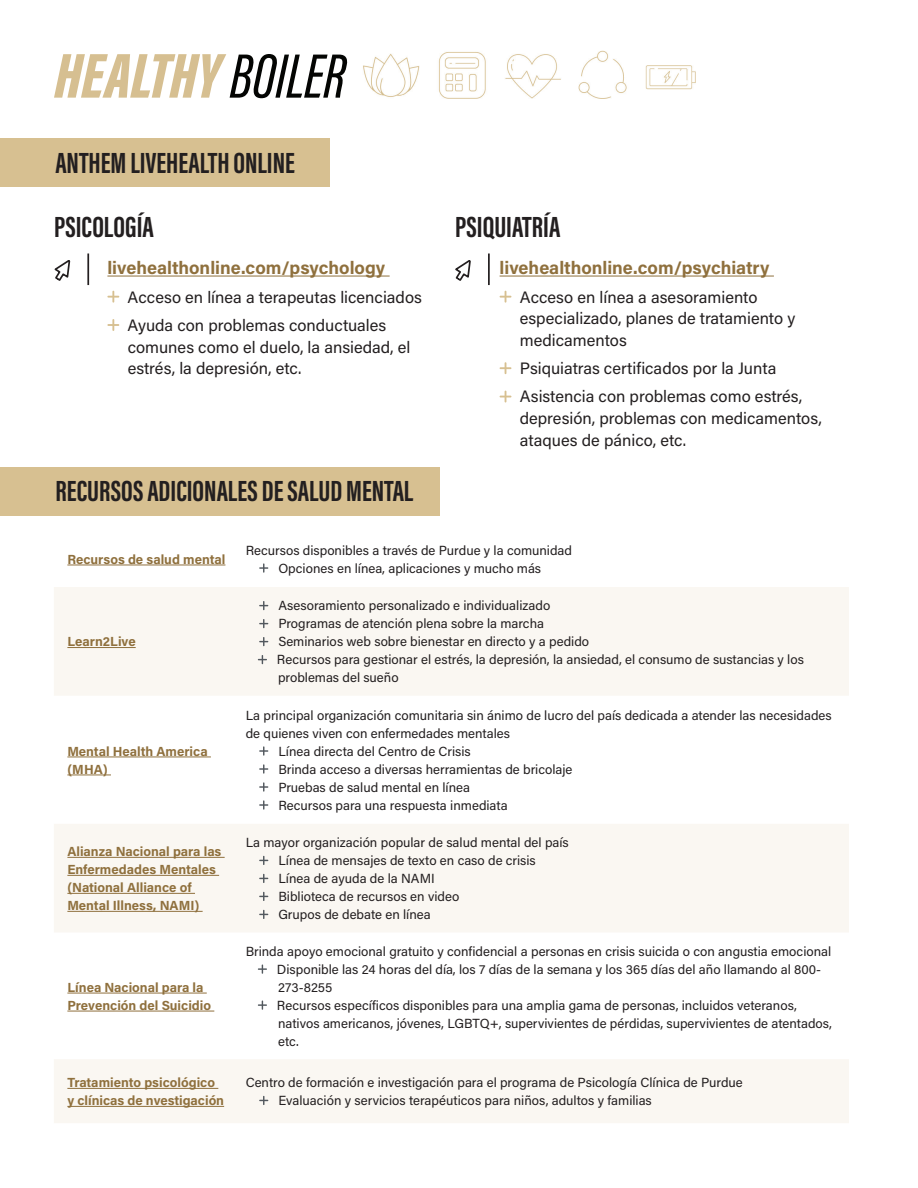
<style>
.page{position:relative;width:918px;height:1188px;background:#fff}
.page>*{position:absolute;margin:0;border:0;box-sizing:border-box;transform-origin:0 0}
.t1{font:700 30px "Acumin Pro Extra Cond";color:#231f20}
.t2{font:700 18px "Acumin Pro";color:#8f703d}
.t3{font:16.5px/21.6px "Acumin Pro";color:#231f20}
.t4{font:13.2px/18px "Acumin Pro";color:#231f20}
.t5{font:700 13.2px/18px "Acumin Pro";color:#8f703d}
</style>
<div class="page">
<hr style="left:107px;top:276px;width:283px;height:1px;background:#8f703d">
<svg style="left:107px;top:291px;width:12px;height:12px"></svg>
<svg style="left:107px;top:319px;width:12px;height:12px"></svg>
<svg style="left:54px;top:587px;width:795px;height:536px;fill:#faf7f2"></svg>
<hr style="left:67px;top:565px;width:158px;height:1px;background:#8f703d">
<svg style="left:259px;top:563px;width:9px;height:10px"></svg>
<hr style="left:67px;top:647px;width:69px;height:1px;background:#8f703d">
<svg style="left:259px;top:601px;width:9px;height:9px"></svg>
<svg style="left:259px;top:619px;width:9px;height:9px"></svg>
<svg style="left:259px;top:637px;width:9px;height:9px"></svg>
<svg style="left:258px;top:655px;width:9px;height:9px"></svg>
<hr style="left:67px;top:757px;width:144px;height:1px;background:#8f703d">
<hr style="left:67px;top:775px;width:44px;height:1px;background:#8f703d">
<svg style="left:259px;top:746px;width:9px;height:10px"></svg>
<svg style="left:259px;top:764px;width:9px;height:10px"></svg>
<svg style="left:259px;top:782px;width:9px;height:10px"></svg>
<svg style="left:259px;top:800px;width:9px;height:10px"></svg>
<hr style="left:67px;top:857px;width:158px;height:1px;background:#8f703d">
<hr style="left:67px;top:875px;width:152px;height:1px;background:#8f703d">
<hr style="left:67px;top:893px;width:128px;height:1px;background:#8f703d">
<hr style="left:67px;top:911px;width:136px;height:1px;background:#8f703d">
<svg style="left:259px;top:856px;width:9px;height:9px"></svg>
<svg style="left:259px;top:874px;width:9px;height:9px"></svg>
<svg style="left:259px;top:892px;width:9px;height:9px"></svg>
<svg style="left:259px;top:910px;width:9px;height:9px"></svg>
<hr style="left:67px;top:993px;width:140px;height:1px;background:#8f703d">
<hr style="left:67px;top:1011px;width:147px;height:1px;background:#8f703d">
<svg style="left:258px;top:965px;width:9px;height:9px"></svg>
<svg style="left:258px;top:1001px;width:9px;height:9px"></svg>
<hr style="left:67px;top:1088px;width:151px;height:1px;background:#8f703d">
<hr style="left:67px;top:1106px;width:157px;height:1px;background:#8f703d">
<svg style="left:259px;top:1096px;width:9px;height:9px"></svg>
<div style="left:0;top:139px;width:330px;height:48px;background:#d7c091"></div>
<div style="left:0;top:467px;width:440px;height:49px;background:#d7c091"></div>
<hr style="left:87px;top:254px;width:2px;height:31px;background:#231f20">
<svg style="left:54px;top:260px;width:17px;height:21px"></svg>
<hr style="left:488px;top:254px;width:2px;height:31px;background:#231f20">
<svg style="left:455px;top:260px;width:16px;height:21px"></svg>
<img style="left:363px;top:50px;width:333px;height:49px">
<svg style="left:54px;top:54px;width:294px;height:44px"></svg>
<hr style="left:500px;top:276px;width:274px;height:1px;background:#8f703d">
<svg style="left:500px;top:291px;width:11px;height:12px"></svg>
<svg style="left:500px;top:362px;width:11px;height:12px"></svg>
<svg style="left:500px;top:391px;width:11px;height:11px"></svg>
<h1 class="t1" style="left:55px;top:144px;width:241px">ANTHEM LIVEHEALTH ONLINE</h1>
<h1 class="t1" style="left:54px;top:208px;width:101px">PSICOLOGÍA</h1>
<h1 class="t1" style="left:455px;top:208px;width:107px">PSIQUIATRÍA</h1>
<h2 class="t2" style="left:500px;top:255px;width:271px">livehealthonline.com/psychiatry</h2>
<p class="t3" style="left:520px;top:285px;width:277px">Acceso en línea a asesoramiento especializado, planes de tratamiento y medicamentos</p>
<p class="t3" style="left:520px;top:354px;width:284px;line-height:28.3px">Psiquiatras certificados por la Junta<br>Asistencia con problemas como estrés,</p>
<p class="t3" style="left:520px;top:407px;width:303px">depresión, problemas con medicamentos, ataques de pánico, etc.</p>
<h2 class="t2" style="left:107px;top:255px;width:279px">livehealthonline.com/psychology</h2>
<p class="t3" style="left:128px;top:282px;width:296px;line-height:28.3px">Acceso en línea a terapeutas licenciados<br>Ayuda con problemas conductuales</p>
<p class="t3" style="left:128px;top:335px;width:284px">comunes como el duelo, la ansiedad, el estrés, la depresión, etc.</p>
<h1 class="t1" style="left:55px;top:472px;width:360px">RECURSOS ADICIONALES DE SALUD MENTAL</h1>
<p class="t5" style="left:67px;top:549px;width:160px">Recursos de salud mental</p>
<p class="t4" style="left:246px;top:541px;width:328px;text-align:center">Recursos disponibles a través de Purdue y la comunidad<br>Opciones en línea, aplicaciones y mucho más</p>
<p class="t5" style="left:67px;top:632px;width:70px">Learn2Live</p>
<p class="t5" style="left:67px;top:741px;width:142px">Mental Health America (MHA)</p>
<p class="t4" style="left:277px;top:596px;width:529px">Asesoramiento personalizado e individualizado<br>Programas de atención plena sobre la marcha<br>Seminarios web sobre bienestar en directo y a pedido<br>Recursos para gestionar el estrés, la depresión, la ansiedad, el consumo de sustancias y los problemas del sueño</p>
<p class="t4" style="left:246px;top:705px;width:588px">La principal organización comunitaria sin ánimo de lucro del país dedicada a atender las necesidades</p>
<p class="t4" style="left:246px;top:723px;width:266px">de quienes viven con enfermedades mentales</p>
<p class="t4" style="left:278px;top:741px;width:194px">Línea directa del Centro de Crisis</p>
<p class="t4" style="left:278px;top:759px;width:296px">Brinda acceso a diversas herramientas de bricolaje</p>
<p class="t4" style="left:278px;top:777px;width:193px">Pruebas de salud mental en línea</p>
<p class="t4" style="left:278px;top:795px;width:231px">Recursos para una respuesta inmediata</p>
<p class="t5" style="left:67px;top:842px;width:156px">Alianza Nacional para las<br>Enfermedades Mentales (National Alliance of<br>Mental Illness, NAMI)</p>
<p class="t4" style="left:278px;top:833px;width:292px;text-indent:-33px">La mayor organización popular de salud mental del país Línea de mensajes de texto en caso de crisis Línea de ayuda de la NAMI<br>Biblioteca de recursos en video<br>Grupos de debate en línea</p>
<p class="t5" style="left:67px;top:978px;width:145px">Línea Nacional para la<br>Prevención del Suicidio</p>
<p class="t4" style="left:277px;top:942px;width:557px;text-indent:-31px">Brinda apoyo emocional gratuito y confidencial a personas en crisis suicida o con angustia emocional Disponible las 24 horas del día, los 7 días de la semana y los 365 días del año llamando al 800- 273-8255<br>Recursos específicos disponibles para una amplia gama de personas, incluidos veteranos, nativos americanos, jóvenes, LGBTQ+, supervivientes de pérdidas, supervivientes de atentados, etc.</p>
<p class="t5" style="left:67px;top:1073px;width:158px">Tratamiento psicológico y clínicas de nvestigación</p>
<p class="t4" style="left:278px;top:1073px;width:466px;text-indent:-33px">Centro de formación e investigación para el programa de Psicología Clínica de Purdue<br>Evaluación y servicios terapéuticos para niños, adultos y familias</p>
</div>
